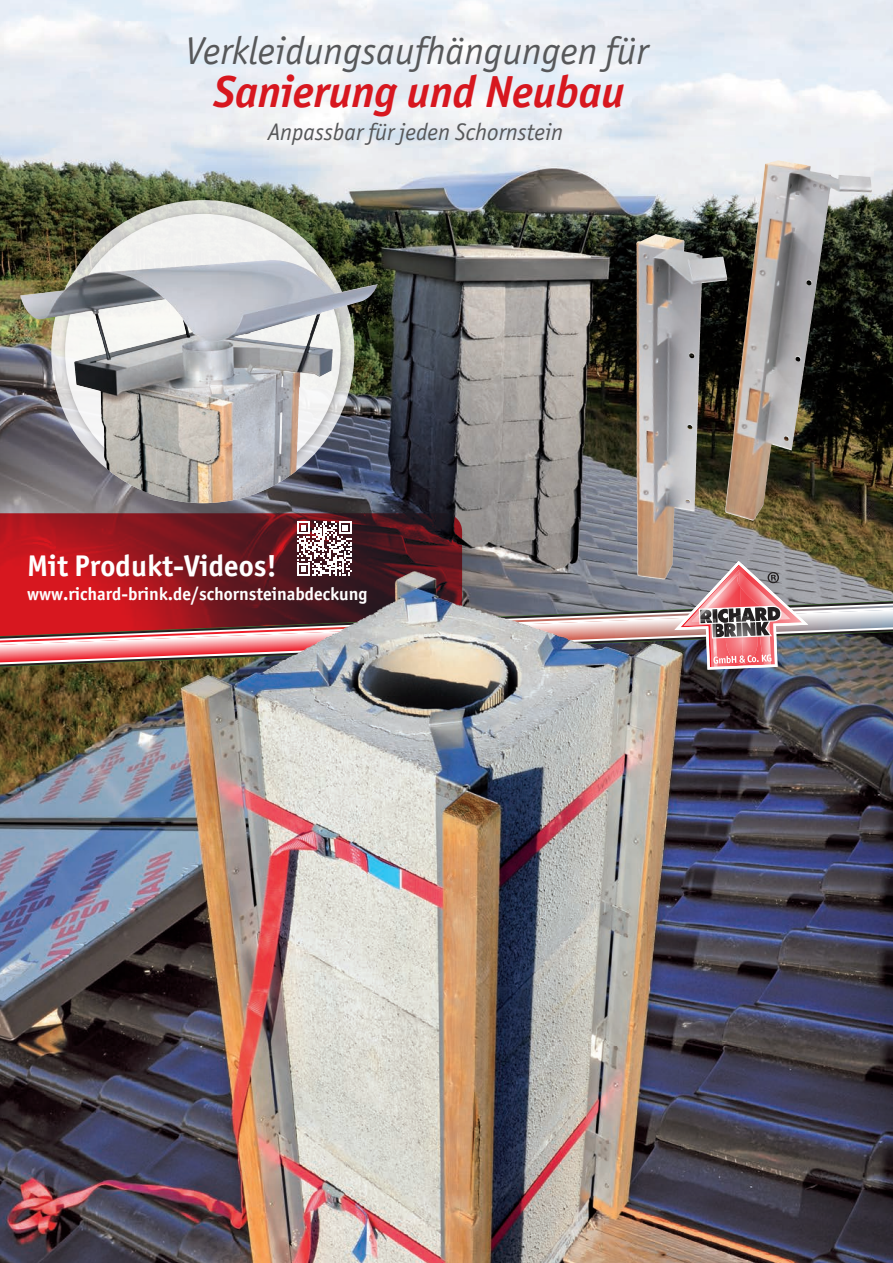
<style>
.page{position:relative;width:893px;height:1263px;background:#fff}
.page>*{position:absolute;margin:0;border:0;box-sizing:border-box;transform-origin:0 0}
.Absatzformat_1{font:italic 700 45px "Officina Sans ITC Pro";letter-spacing:-.01em;color:#d7171f}
.t1{font:italic 39px "Officina Sans ITC Pro";color:#57585a}
.t2{font:700 30px "Officina Sans ITC Pro";color:#fff}
.t3{font:italic 24px "Officina Sans ITC Pro";color:#57585a}
.t4{font:700 18px "Officina Sans ITC Pro";color:#fff}
</style>
<div class="page">
<img style="left:0;top:0;width:893px;height:521px">
<svg style="left:51px;top:200px;width:303px;height:303px;background:#d3d0c8"></svg>
<div style="left:60px;top:209px;width:288px;height:288px;background:#231f20;opacity:.44"></div>
<svg style="left:65px;top:214px;width:276px;height:275px"></svg>
<img style="left:74px;top:260px;width:196px;height:23px">
<img style="left:20px;top:265px;width:175px;height:39px">
<img style="left:725px;top:160px;width:75px;height:361px">
<img style="left:0;top:697px;width:893px;height:566px">
<img style="left:0;top:670px;width:893px;height:27px">
<img style="left:0;top:521px;width:893px;height:149px">
<img style="left:132px;top:502px;width:581px;height:744px">
<p class="t1" style="left:186px;top:28px;width:464px">Verkleidungsaufhängungen für</p>
<p class="Absatzformat_1" style="left:213px;top:65px;width:413px">Sanierung und Neubau</p>
<p class="t3" style="left:268px;top:118px;width:297px">Anpassbar für jeden Schornstein</p>
<p class="t2" style="left:27px;top:547px;width:252px">Mit Produkt-Videos!</p>
<p class="t4" style="left:27px;top:583px;width:342px">www.richard-brink.de/schornsteinabdeckung</p>
</div>
